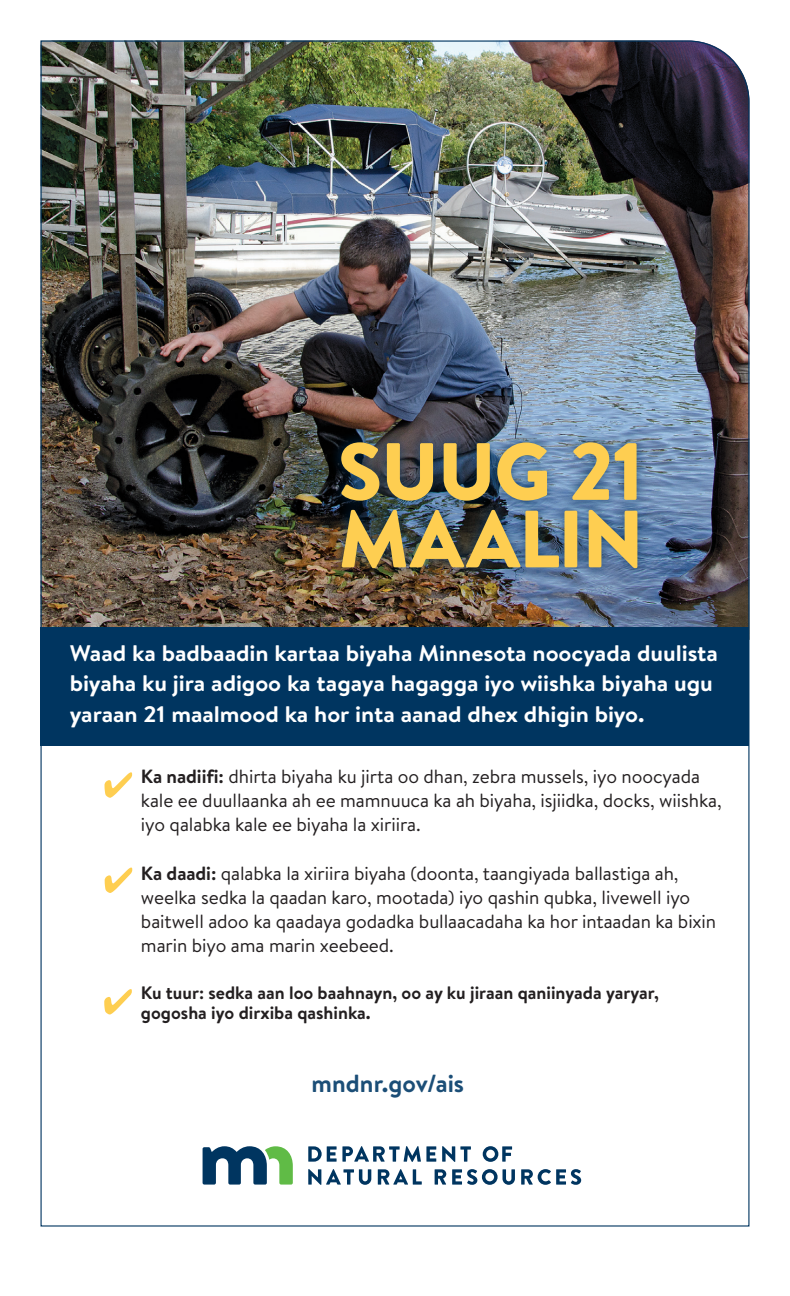
<style>
.page{position:relative;width:790px;height:1296px;background:#fff}
.page>*{position:absolute;margin:0;border:0;box-sizing:border-box;transform-origin:0 0}
.P_Lake__River_Body{font:900 81px/67.5px "Brandon Text";letter-spacing:-.015em;color:#fece51}
.H3_Subhead__Blue__Le{font:700 24.75px "Brandon Text";color:#1b4e77}
.EWR_ad_head_2{font:700 22.5px/30.4px "Brandon Text";letter-spacing:-.005em;color:#fff;scale:1.06 1}
.P_Body__Line_before{font:19.12px/24.3px "Brandon Text";letter-spacing:-.005em;color:#231f20}
.P_Body__Tables__cont{font:700 18px/20.2px "Brandon Text";color:#231f20}
.s1{font-weight:700}
</style>
<div class="page">
<img style="left:40px;top:40px;width:710px;height:1187px">
<p class="P_Lake__River_Body" style="left:338px;top:437px;width:307px">SUUG 21<br>MAALIN</p>
<p class="EWR_ad_head_2" style="left:70px;top:637px;width:613px">Waad ka badbaadin kartaa biyaha Minnesota noocyada duulista biyaha ku jira adigoo ka tagaya hagagga iyo wiishka biyaha ugu yaraan 21 maalmood ka hor inta aanad dhex dhigin biyo.</p>
<p class="P_Body__Line_before" style="left:141px;top:763px;width:582px"><span class="s1">Ka nadiifi:</span> dhirta biyaha ku jirta oo dhan, zebra mussels, iyo noocyada kale ee duullaanka ah ee mamnuuca ka ah biyaha, isjiidka, docks, wiishka, iyo qalabka kale ee biyaha la xiriira.</p>
<p class="P_Body__Line_before" style="left:141px;top:860px;width:577px"><span class="s1">Ka daadi:</span> qalabka la xiriira biyaha (doonta, taangiyada ballastiga ah, weelka sedka la qaadan karo, mootada) iyo qashin qubka, livewell iyo baitwell adoo ka qaadaya godadka bullaacadaha ka hor intaadan ka bixin marin biyo ama marin xeebeed.</p>
<p class="P_Body__Tables__cont" style="left:141px;top:982px;width:519px">Ku tuur: sedka aan loo baahnayn, oo ay ku jiraan qaniinyada yaryar, gogosha iyo dirxiba qashinka.</p>
<h3 class="H3_Subhead__Blue__Le" style="left:311px;top:1066px;width:154px">mndnr.gov/ais</h3>
</div>
